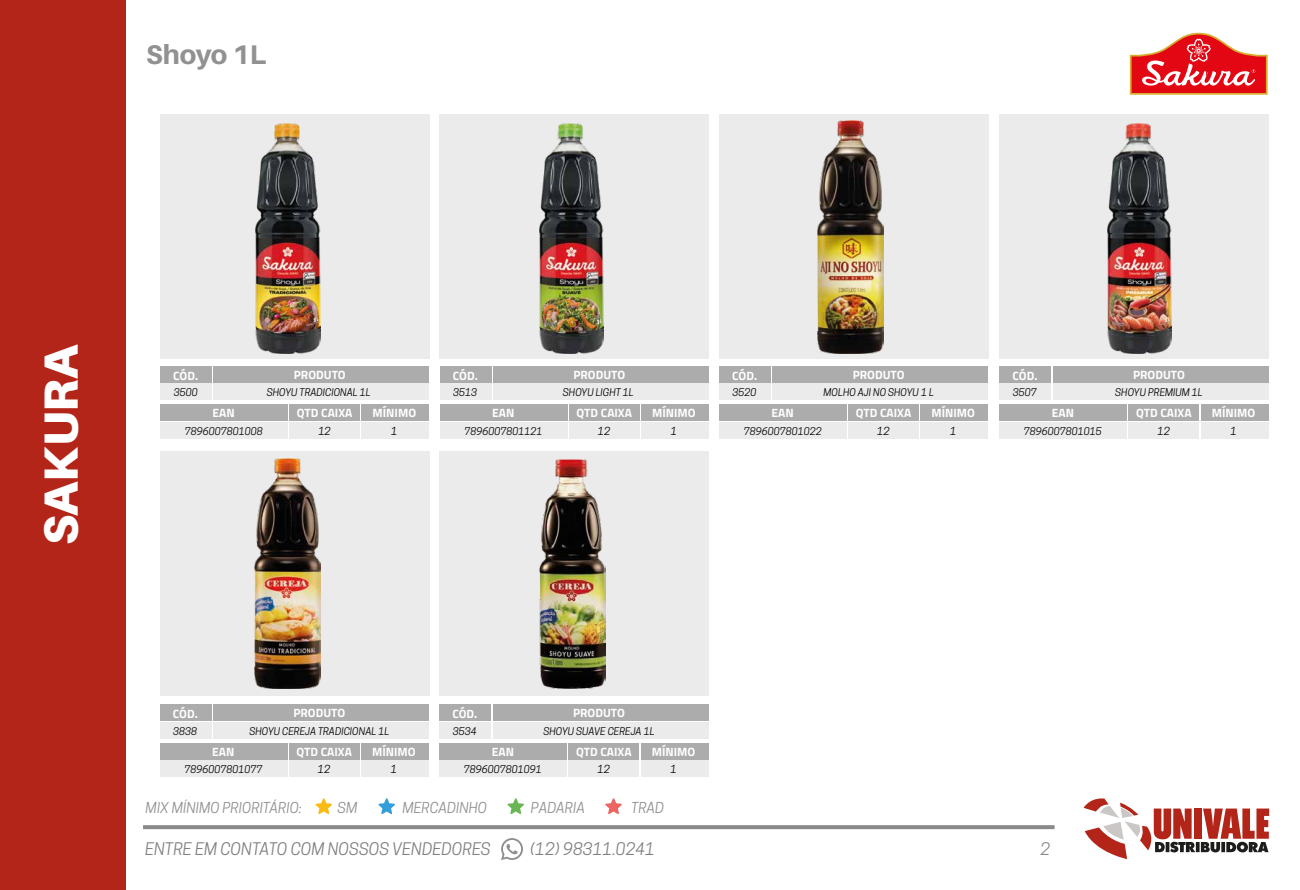
<style>
.page{position:relative;width:1300px;height:890px;background:#fff}
.page>*{position:absolute;margin:0;border:0;box-sizing:border-box;transform-origin:0 0}
.t1{font:900 48px "Aileron";color:#fff}
.t2{font:800 27px "Aileron";color:#919191}
.t3{font:italic 16.3px "Cooper Hewitt";color:#818181}
.t4{font:italic 16.3px "Cooper Hewitt";color:#8a8a8a}
.t5{font:italic 14.2px "Cooper Hewitt";color:#919191}
.t6{font:700 12px "Titillium Web";color:#fff}
.t7{font:italic 10.5px "Cooper Hewitt";color:#010101}
.t8{font:italic 10px "Cooper Hewitt";color:#010101}
</style>
<div class="page">
<svg style="left:143px;top:825px;width:912px;height:4px;background:#8e8e8e"></svg>
<div style="left:1194px;top:809px;width:8px;height:30px;background:#b32518"></div>
<svg style="left:1084px;top:798px;width:111px;height:61px"></svg>
<svg style="left:1196px;top:842px;width:4px;height:10px"></svg>
<svg style="left:1201px;top:809px;width:68px;height:43px"></svg>
<div style="left:0;top:0;width:126px;height:890px;background:#b32518"></div>
<svg style="left:315px;top:798px;width:17px;height:16px"></svg>
<svg style="left:605px;top:798px;width:17px;height:16px"></svg>
<svg style="left:378px;top:798px;width:17px;height:16px"></svg>
<svg style="left:508px;top:798px;width:16px;height:16px"></svg>
<svg style="left:501px;top:838px;width:22px;height:22px"></svg>
<svg style="left:1130px;top:33px;width:138px;height:62px"></svg>
<div style="left:160px;top:115px;width:269px;height:244px;background:#ebebeb"></div>
<div style="left:440px;top:115px;width:269px;height:244px;background:#ebebeb"></div>
<div style="left:719px;top:115px;width:270px;height:244px;background:#ebebeb"></div>
<div style="left:999px;top:115px;width:269px;height:244px;background:#ebebeb"></div>
<div style="left:160px;top:452px;width:269px;height:244px;background:#ebebeb"></div>
<div style="left:440px;top:452px;width:269px;height:244px;background:#ebebeb"></div>
<div style="left:160px;top:705px;width:52px;height:16px;background:#acacac"></div>
<div style="left:289px;top:743px;width:71px;height:16px;background:#acacac"></div>
<div style="left:362px;top:743px;width:67px;height:16px;background:#acacac"></div>
<div style="left:160px;top:743px;width:127px;height:16px;background:#acacac"></div>
<div style="left:213px;top:705px;width:216px;height:16px;background:#acacac"></div>
<div style="left:160px;top:722px;width:52px;height:16px;background:#ebebeb"></div>
<div style="left:289px;top:761px;width:71px;height:16px;background:#ebebeb"></div>
<div style="left:362px;top:761px;width:67px;height:16px;background:#ebebeb"></div>
<div style="left:160px;top:761px;width:127px;height:16px;background:#ebebeb"></div>
<div style="left:213px;top:722px;width:216px;height:16px;background:#ebebeb"></div>
<div style="left:160px;top:366px;width:52px;height:16px;background:#acacac"></div>
<div style="left:289px;top:405px;width:71px;height:16px;background:#acacac"></div>
<div style="left:362px;top:405px;width:67px;height:16px;background:#acacac"></div>
<div style="left:160px;top:405px;width:128px;height:16px;background:#acacac"></div>
<div style="left:214px;top:366px;width:215px;height:16px;background:#acacac"></div>
<div style="left:160px;top:384px;width:52px;height:16px;background:#ebebeb"></div>
<div style="left:289px;top:422px;width:71px;height:17px;background:#ebebeb"></div>
<div style="left:362px;top:422px;width:67px;height:17px;background:#ebebeb"></div>
<div style="left:160px;top:422px;width:128px;height:17px;background:#ebebeb"></div>
<div style="left:214px;top:384px;width:215px;height:16px;background:#ebebeb"></div>
<div style="left:1000px;top:366px;width:51px;height:16px;background:#acacac"></div>
<div style="left:1128px;top:405px;width:71px;height:16px;background:#acacac"></div>
<div style="left:1201px;top:405px;width:67px;height:16px;background:#acacac"></div>
<div style="left:999px;top:405px;width:128px;height:16px;background:#acacac"></div>
<div style="left:1053px;top:366px;width:215px;height:16px;background:#acacac"></div>
<div style="left:1000px;top:384px;width:51px;height:16px;background:#ebebeb"></div>
<div style="left:1128px;top:422px;width:71px;height:17px;background:#ebebeb"></div>
<div style="left:1201px;top:422px;width:67px;height:17px;background:#ebebeb"></div>
<div style="left:999px;top:422px;width:128px;height:17px;background:#ebebeb"></div>
<div style="left:1053px;top:384px;width:215px;height:16px;background:#ebebeb"></div>
<div style="left:719px;top:366px;width:52px;height:16px;background:#acacac"></div>
<div style="left:848px;top:405px;width:71px;height:16px;background:#acacac"></div>
<div style="left:921px;top:405px;width:67px;height:16px;background:#acacac"></div>
<div style="left:719px;top:405px;width:128px;height:16px;background:#acacac"></div>
<div style="left:773px;top:366px;width:215px;height:16px;background:#acacac"></div>
<div style="left:719px;top:384px;width:52px;height:16px;background:#ebebeb"></div>
<div style="left:848px;top:422px;width:71px;height:17px;background:#ebebeb"></div>
<div style="left:921px;top:422px;width:67px;height:17px;background:#ebebeb"></div>
<div style="left:719px;top:422px;width:128px;height:17px;background:#ebebeb"></div>
<div style="left:773px;top:384px;width:215px;height:16px;background:#ebebeb"></div>
<div style="left:440px;top:366px;width:52px;height:16px;background:#acacac"></div>
<div style="left:569px;top:405px;width:71px;height:16px;background:#acacac"></div>
<div style="left:642px;top:405px;width:67px;height:16px;background:#acacac"></div>
<div style="left:440px;top:405px;width:128px;height:16px;background:#acacac"></div>
<div style="left:493px;top:366px;width:216px;height:16px;background:#acacac"></div>
<div style="left:440px;top:384px;width:52px;height:16px;background:#ebebeb"></div>
<div style="left:569px;top:422px;width:71px;height:17px;background:#ebebeb"></div>
<div style="left:642px;top:422px;width:67px;height:17px;background:#ebebeb"></div>
<div style="left:440px;top:422px;width:128px;height:17px;background:#ebebeb"></div>
<div style="left:493px;top:384px;width:216px;height:16px;background:#ebebeb"></div>
<div style="left:440px;top:705px;width:51px;height:16px;background:#acacac"></div>
<div style="left:568px;top:743px;width:71px;height:16px;background:#acacac"></div>
<div style="left:641px;top:743px;width:67px;height:16px;background:#acacac"></div>
<div style="left:439px;top:743px;width:128px;height:16px;background:#acacac"></div>
<div style="left:493px;top:705px;width:215px;height:16px;background:#acacac"></div>
<div style="left:440px;top:722px;width:51px;height:16px;background:#ebebeb"></div>
<div style="left:568px;top:761px;width:71px;height:16px;background:#ebebeb"></div>
<div style="left:641px;top:761px;width:67px;height:16px;background:#ebebeb"></div>
<div style="left:439px;top:761px;width:128px;height:16px;background:#ebebeb"></div>
<div style="left:493px;top:722px;width:215px;height:16px;background:#ebebeb"></div>
<img style="left:256px;top:124px;width:64px;height:229px">
<img style="left:1107px;top:124px;width:65px;height:229px">
<img style="left:539px;top:123px;width:65px;height:230px">
<img style="left:818px;top:120px;width:66px;height:233px">
<img style="left:539px;top:459px;width:67px;height:230px">
<img style="left:255px;top:458px;width:65px;height:231px">
<h2 class="t2" style="left:146px;top:40px;width:122px">Shoyo 1L</h2>
<h1 class="t1" style="left:33px;top:545px;width:202px;rotate:-90deg">SAKURA</h1>
<p class="t6" style="left:173px;top:366px;width:26px">CÓD.</p>
<p class="t6" style="left:294px;top:365px;width:53px">PRODUTO</p>
<p class="t6" style="left:213px;top:404px;width:24px">EAN</p>
<p class="t6" style="left:297px;top:404px;width:57px">QTD CAIXA</p>
<p class="t6" style="left:373px;top:404px;width:45px">MÍNIMO</p>
<p class="t8" style="left:174px;top:387px;width:25px">3500</p>
<p class="t8" style="left:267px;top:387px;width:105px">SHOYU TRADICIONAL 1L</p>
<p class="t8" style="left:185px;top:425px;width:79px">7896007801008</p>
<p class="t7" style="left:318px;top:425px;width:14px">12</p>
<p class="t7" style="left:391px;top:425px;width:8px">1</p>
<p class="t6" style="left:453px;top:366px;width:26px">CÓD.</p>
<p class="t6" style="left:573px;top:365px;width:53px">PRODUTO</p>
<p class="t6" style="left:492px;top:404px;width:24px">EAN</p>
<p class="t6" style="left:576px;top:404px;width:57px">QTD CAIXA</p>
<p class="t6" style="left:652px;top:404px;width:45px">MÍNIMO</p>
<p class="t8" style="left:453px;top:387px;width:25px">3513</p>
<p class="t8" style="left:563px;top:387px;width:72px">SHOYU LIGHT 1L</p>
<p class="t8" style="left:464px;top:425px;width:79px">7896007801121</p>
<p class="t7" style="left:598px;top:425px;width:14px">12</p>
<p class="t7" style="left:671px;top:425px;width:8px">1</p>
<p class="t6" style="left:732px;top:366px;width:26px">CÓD.</p>
<p class="t6" style="left:853px;top:365px;width:53px">PRODUTO</p>
<p class="t6" style="left:772px;top:404px;width:24px">EAN</p>
<p class="t6" style="left:856px;top:404px;width:57px">QTD CAIXA</p>
<p class="t6" style="left:931px;top:404px;width:45px">MÍNIMO</p>
<p class="t8" style="left:733px;top:387px;width:25px">3520</p>
<p class="t8" style="left:824px;top:387px;width:112px">MOLHO AJI NO SHOYU 1 L</p>
<p class="t8" style="left:744px;top:425px;width:79px">7896007801022</p>
<p class="t7" style="left:877px;top:425px;width:14px">12</p>
<p class="t7" style="left:950px;top:425px;width:8px">1</p>
<p class="t6" style="left:1012px;top:366px;width:26px">CÓD.</p>
<p class="t6" style="left:1133px;top:365px;width:53px">PRODUTO</p>
<p class="t6" style="left:1052px;top:404px;width:24px">EAN</p>
<p class="t6" style="left:1136px;top:404px;width:57px">QTD CAIXA</p>
<p class="t6" style="left:1212px;top:404px;width:45px">MÍNIMO</p>
<p class="t8" style="left:1013px;top:387px;width:25px">3507</p>
<p class="t8" style="left:1115px;top:387px;width:89px">SHOYU PREMIUM 1L</p>
<p class="t8" style="left:1024px;top:425px;width:79px">7896007801015</p>
<p class="t7" style="left:1158px;top:425px;width:14px">12</p>
<p class="t7" style="left:1230px;top:425px;width:8px">1</p>
<p class="t6" style="left:173px;top:705px;width:26px">CÓD.</p>
<p class="t6" style="left:293px;top:704px;width:53px">PRODUTO</p>
<p class="t6" style="left:212px;top:742px;width:24px">EAN</p>
<p class="t6" style="left:296px;top:742px;width:57px">QTD CAIXA</p>
<p class="t6" style="left:372px;top:742px;width:45px">MÍNIMO</p>
<p class="t8" style="left:173px;top:725px;width:25px">3838</p>
<p class="t8" style="left:250px;top:725px;width:141px">SHOYU CEREJA TRADICIONAL 1L</p>
<p class="t8" style="left:184px;top:764px;width:79px">7896007801077</p>
<p class="t7" style="left:318px;top:763px;width:14px">12</p>
<p class="t7" style="left:391px;top:763px;width:8px">1</p>
<p class="t6" style="left:452px;top:705px;width:26px">CÓD.</p>
<p class="t6" style="left:573px;top:704px;width:53px">PRODUTO</p>
<p class="t6" style="left:492px;top:742px;width:24px">EAN</p>
<p class="t6" style="left:576px;top:742px;width:57px">QTD CAIXA</p>
<p class="t6" style="left:652px;top:742px;width:45px">MÍNIMO</p>
<p class="t8" style="left:453px;top:725px;width:25px">3534</p>
<p class="t8" style="left:543px;top:725px;width:113px">SHOYU SUAVE CEREJA 1L</p>
<p class="t8" style="left:464px;top:764px;width:79px">7896007801091</p>
<p class="t7" style="left:598px;top:763px;width:14px">12</p>
<p class="t7" style="left:670px;top:763px;width:8px">1</p>
<h3 class="t5" style="left:146px;top:799px;width:158px">MIX MÍNIMO PRIORITÁRIO:</h3>
<h3 class="t5" style="left:337px;top:799px;width:21px">SM</h3>
<h3 class="t5" style="left:402px;top:799px;width:86px">MERCADINHO</h3>
<h3 class="t5" style="left:531px;top:799px;width:56px">PADARIA</h3>
<h3 class="t5" style="left:631px;top:799px;width:35px">TRAD</h3>
<h3 class="t3" style="left:145px;top:839px;width:347px">ENTRE EM CONTATO COM NOSSOS VENDEDORES</h3>
<h3 class="t3" style="left:530px;top:839px;width:127px">(12) 98311.0241</h3>
<h3 class="t4" style="left:1040px;top:839px;width:11px">2</h3>
</div>
